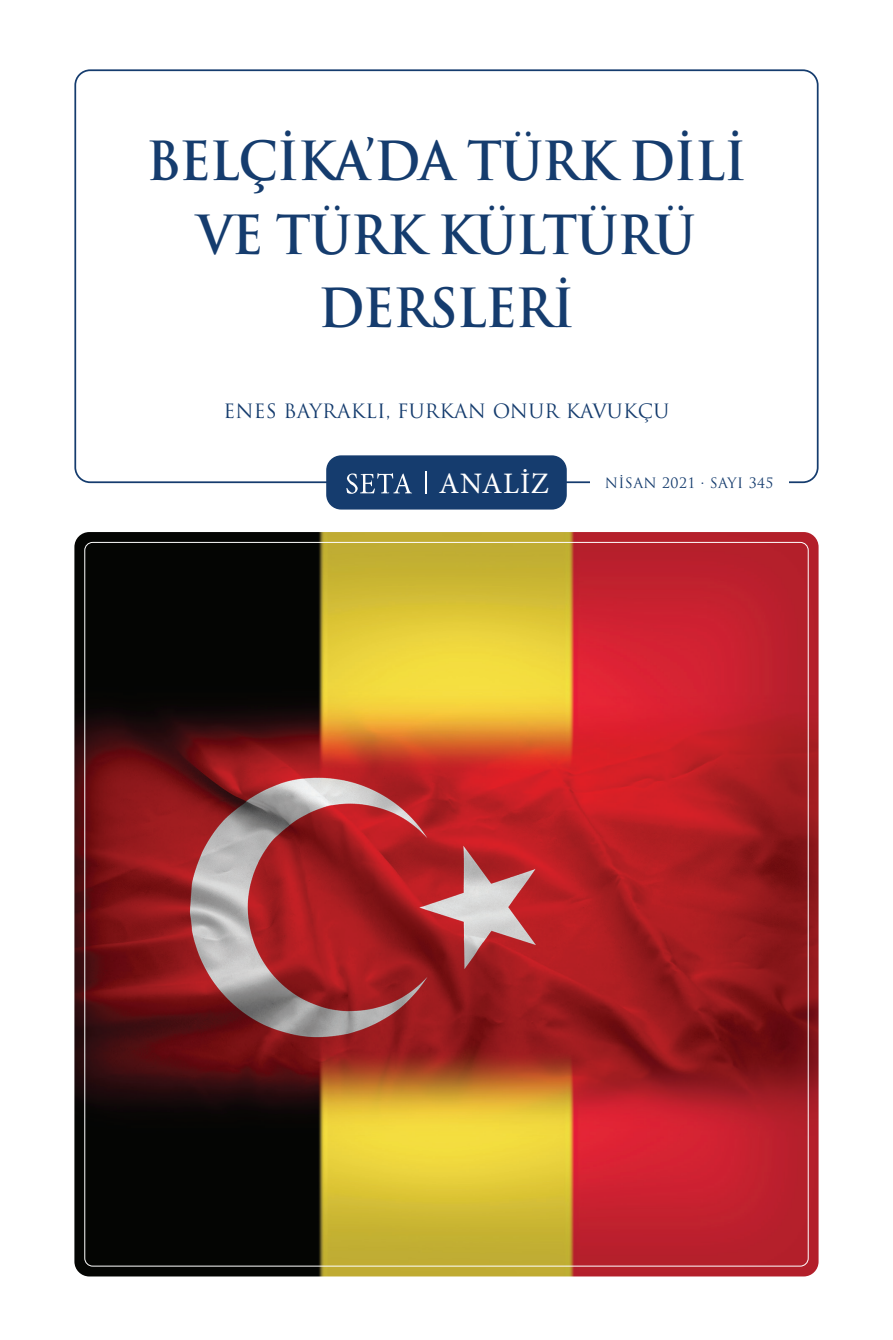
<style>
.page{position:relative;width:893px;height:1340px;background:#fff}
.page>*{position:absolute;margin:0;border:0;box-sizing:border-box;transform-origin:0 0}
.t1{font:700 52.5px/73.5px "Trajan Pro";letter-spacing:-.02em;color:#153c6e;text-align:center;scale:.94 1}
.t2{font:29.75px "Minion Pro";letter-spacing:.025em;color:#fff}
.t3{font:19.25px "Trajan Pro";letter-spacing:.01em;color:#153c6e}
.t4{font:14px "Trajan Pro";letter-spacing:.03em;color:#153c6e}
</style>
<div class="page">
<img style="left:74px;top:532px;width:745px;height:744px">
<div style="left:326px;top:455px;width:241px;height:54px;background:#153c6e;border-radius:15px"></div>
<svg style="left:346px;top:473px;width:66px;height:21px"></svg>
<svg style="left:426px;top:471px;width:1px;height:23px"></svg>
<p class="t1" style="left:147px;top:125px;width:640px">BELÇİKA’DA TÜRK DİLİ<br>VE TÜRK KÜLTÜRÜ<br>DERSLERİ</p>
<p class="t3" style="left:224px;top:398px;width:447px">ENES BAYRAKLI, FURKAN ONUR KAVUKÇU</p>
<p class="t2" style="left:439px;top:464px;width:111px">ANALİZ</p>
<p class="t4" style="left:605px;top:474px;width:170px">NİSAN 2021 . SAYI 345</p>
</div>
